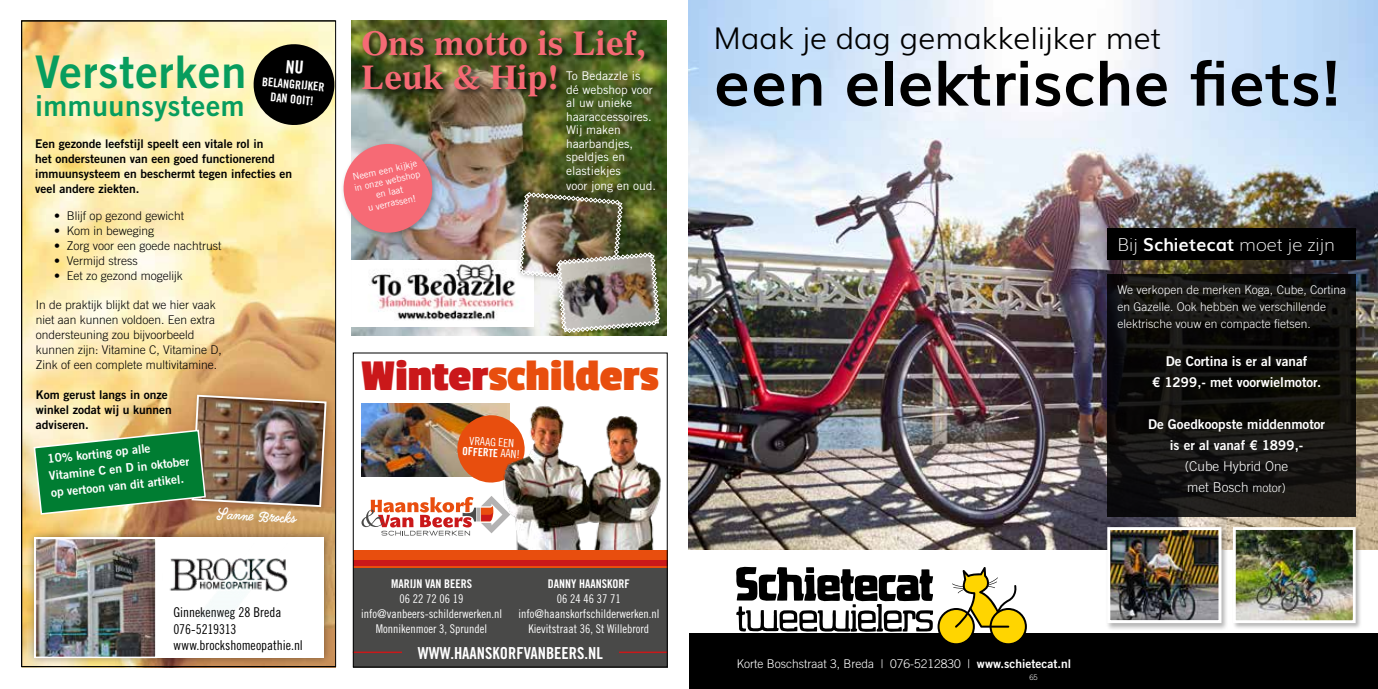
<style>
.page{position:relative;width:1378px;height:689px;background:#fff}
.page>*{position:absolute;margin:0;border:0;box-sizing:border-box;transform-origin:0 0}
.t1{font:700 63px "Muli";color:#000}
.t2{font:700 45.9px "Passion One";letter-spacing:-.005em;color:#e84e0e}
.t3{font:45px "Trade Gothic LT Std Bd 2";letter-spacing:.02em;color:#079d5e}
.t4{font:700 33px/34px "Gazette LT";color:#f66a75}
.t5{font:300 30px "Muli";color:#000}
.t6{font:28.5px "Trade Gothic LT Std Bd 2";letter-spacing:.02em;color:#079d5e}
.t7{font:200 17.85px "Muli";color:#fff}
.t8{font:16.5px "Trade Gothic LT Std Bd Cn 20";color:#fff}
.t9{font:13.5px/21px "Trade Gothic LT Std Bd 2";color:#fff;text-align:center}
.t10{font:13.5px/16.5px "Trade Gothic LT Std Cn 18";color:#000}
.t11{font:300 13.5px/21px "Trade Gothic LT Std";color:#fff}
.t12{font:300 12px/15px "Trade Gothic LT Std";color:#000}
.t13{font:12px/15px "Trade Gothic LT Std Bd 2";color:#000}
.t14{font:300 12px/17px "Trade Gothic LT Std";color:#fff}
.t15{font:12px/15px "Trade Gothic LT Std Cn 18";color:#fff;text-align:center}
.t16{font:12px/13.5px "Trade Gothic LT Std";color:#fff}
.t17{font:12px/17px "Trade Gothic LT Std Bd 2";color:#fff}
.t18{font:12px/15px "Trade Gothic LT Std Bd Cn 20";color:#fff;text-align:center}
.t19{font:12px "Quimby Gubernatorial";color:#fff}
.t20{font:11.25px "Trade Gothic LT Std Bd Cn 20";color:#fff}
.t21{font:11.25px "Trade Gothic LT Std Cn 18";color:#fff}
.t22{font:9.3px/11.2px "Trade Gothic LT Std";color:#fff;text-align:center}
.t23{font:300 7.5px "Trade Gothic LT Std";color:#fff}
.s1{color:#ca181a}
.s2{font-family:"Trade Gothic LT Std Cn 18"}
.s3{font-weight:700}
.s4{font-size:12px}
.s5{font-family:"Trade Gothic LT Std Bd 2";font-weight:400}
</style>
<div class="page">
<img style="left:689px;top:0;width:689px;height:550px">
<svg style="left:1107px;top:274px;width:248px;height:243px;background:#11100e"></svg>
<div style="left:689px;top:634px;width:689px;height:55px;background:#000"></div>
<svg style="left:735px;top:566px;width:292px;height:78px"></svg>
<div style="left:1107px;top:228px;width:248px;height:31px;background:#000"></div>
<div style="left:1105px;top:525px;width:123px;height:106px;background:#000;opacity:.3"></div>
<img style="left:1111px;top:531px;width:106px;height:88px">
<div style="left:1107px;top:527px;width:114px;height:96px;border:3px solid #fff"></div>
<div style="left:1232px;top:526px;width:130px;height:104px;background:#000;opacity:.3"></div>
<img style="left:1237px;top:531px;width:114px;height:88px">
<div style="left:1233px;top:527px;width:122px;height:96px;border:3px solid #fff"></div>
<div style="left:735px;top:634px;width:201px;height:17px;background:#000"></div>
<img style="left:23px;top:23px;width:311px;height:642px">
<div style="left:26px;top:529px;width:306px;height:137px;background:#000;opacity:.4"></div>
<div style="left:34px;top:538px;width:290px;height:120px;background:#fff"></div>
<div style="left:187px;top:390px;width:146px;height:123px;background:#000;opacity:.2"></div>
<img style="left:169px;top:558px;width:119px;height:60px">
<img style="left:37px;top:541px;width:117px;height:114px">
<div style="left:34px;top:538px;width:123px;height:120px;border:2px solid #fff"></div>
<img style="left:33px;top:394px;width:294px;height:121px">
<img style="left:362px;top:404px;width:131px;height:73px">
<svg style="left:456px;top:414px;width:37px;height:69px;background:#d65d25"></svg>
<img style="left:493px;top:403px;width:171px;height:148px">
<svg style="left:361px;top:496px;width:149px;height:39px"></svg>
<div style="left:353px;top:562px;width:314px;height:106px;background:#494948"></div>
<div style="left:353px;top:551px;width:314px;height:17px;background:#e84e0e"></div>
<div style="left:353px;top:561px;width:314px;height:5px;background:#ca181a"></div>
<hr style="left:353px;top:651px;width:314px;height:2px;background:#ca181a">
<div style="left:402px;top:642px;width:216px;height:17px;background:#494948"></div>
<div style="left:353px;top:353px;width:314px;height:314px;border:1px solid #000"></div>
<img style="left:352px;top:21px;width:314px;height:314px">
<div style="left:361px;top:29px;width:291px;height:75px;background:#000;opacity:.75"></div>
<img style="left:352px;top:260px;width:166px;height:67px">
<div style="left:515px;top:189px;width:114px;height:100px;background:#000;opacity:.3"></div>
<div style="left:553px;top:249px;width:114px;height:90px;background:#000;opacity:.3"></div>
<img style="left:518px;top:192px;width:142px;height:141px">
<div style="left:340px;top:140px;width:100px;height:100px;background:#000;opacity:.3"></div>
<svg style="left:340px;top:140px;width:96px;height:97px;background:#e3878f"></svg>
<svg style="left:252px;top:42px;width:84px;height:85px;background:#454335"></svg>
<h3 class="t3" style="left:35px;top:44px;width:213px">Versterken</h3>
<h3 class="t6" style="left:35px;top:89px;width:211px">immuunsysteem</h3>
<p class="t18" style="left:263px;top:74px;width:64px;rotate:5deg">BELANGRIJKER<br>DAN OOIT!</p>
<p class="t13" style="left:35px;top:136px;width:258px">Een gezonde leefstijl speelt een vitale rol in<br>het ondersteunen van een goed functionerend immuunsysteem en beschermt tegen infecties en veel andere ziekten.</p>
<p class="t12" style="left:54px;top:208px;width:132px">• Blijf op gezond gewicht</p>
<p class="t12" style="left:54px;top:223px;width:102px">• Kom in beweging</p>
<p class="t12" style="left:54px;top:238px;width:169px">• Zorg voor een goede nachtrust</p>
<p class="t12" style="left:54px;top:253px;width:85px">• Vermijd stress</p>
<p class="t12" style="left:54px;top:268px;width:130px">• Eet zo gezond mogelijk</p>
<p class="t12" style="left:36px;top:297px;width:188px">In de praktijk blijkt dat we hier vaak niet aan kunnen voldoen. Een extra ondersteuning zou bijvoorbeeld kunnen zijn: Vitamine C, Vitamine D, Zink of een complete multivitamine.</p>
<p class="t13" style="left:36px;top:387px;width:138px">Kom gerust langs in onze winkel zodat wij u kunnen adviseren.</p>
<p class="t17" style="left:46px;top:450px;width:142px;rotate:-6deg">10% korting op alle<br>Vitamine C en D in oktober op vertoon van dit artikel.</p>
<p class="t19" style="left:217px;top:507px;width:81px;rotate:3deg">Sanne Brocks</p>
<p class="t10" style="left:173px;top:604px;width:131px">Ginnekenweg 28 Breda<br>076-5219313 www.brockshomeopathie.nl</p>
<h3 class="t4" style="left:361px;top:25px;width:286px">Ons motto is Lief,<br>Leuk &amp; Hip!</h3>
<p class="t16" style="left:566px;top:69px;width:88px">To Bedazzle is dé webshop voor al uw unieke haaraccessoires.<br>Wij maken haarbandjes, speldjes en elastiekjes</p>
<p class="t16" style="left:566px;top:179px;width:91px">voor jong en oud.</p>
<p class="t22" style="left:351px;top:171px;width:69px;rotate:-12deg">Neem een kijkje in onze webshop en laat<br>u verrassen!</p>
<h2 class="t2" style="left:361px;top:351px;width:299px"><span class="s1">Winter</span>schilders</h2>
<p class="t21" style="left:470px;top:434px;width:46px;rotate:3deg">VRAAG EEN</p>
<p class="t20" style="left:463px;top:444px;width:59px;rotate:3deg">OFFERTE <span class="s2">AAN!</span></p>
<p class="t18" style="left:391px;top:576px;width:82px">MARIJN VAN BEERS</p>
<p class="t15" style="left:361px;top:591px;width:142px">06 22 72 06 19 info@vanbeers-schilderwerken.nl<br>Monnikenmoer 3, Sprundel</p>
<h3 class="t8" style="left:418px;top:643px;width:187px">WWW.HAANSKORFVANBEERS.NL</h3>
<p class="t18" style="left:548px;top:576px;width:83px">DANNY HAANSKORF</p>
<p class="t15" style="left:518px;top:591px;width:142px">06 24 46 37 71 info@haanskorfschilderwerken.nl<br>Kievitstraat 36, St Willebrord</p>
<h3 class="t5" style="left:713px;top:15px;width:449px">Maak je dag gemakkelijker met</h3>
<h1 class="t1" style="left:713px;top:32px;width:630px">een elektrische fiets!</h1>
<h3 class="t7" style="left:1117px;top:231px;width:219px">Bij <span class="s3">Schietecat</span> moet je zijn</h3>
<p class="t14" style="left:1117px;top:281px;width:230px">We verkopen de merken Koga, Cube, Cortina en Gazelle. Ook hebben we verschillende elektrische vouw en compacte fietsen.</p>
<p class="t9" style="left:1152px;top:350px;width:171px">De Cortina is er al vanaf<br>€ 1299,- met voorwielmotor.</p>
<p class="t9" style="left:1148px;top:413px;width:178px">De Goedkoopste middenmotor is er al vanaf € 1899,-</p>
<p class="t11" style="left:1185px;top:456px;width:105px">(Cube Hybrid One met Bosch <span class="s4">motor)</span></p>
<p class="t14" style="left:737px;top:655px;width:336px">Korte Boschstraat 3, Breda | 076-5212830 | <span class="s5">www.schietecat.nl</span></p>
<p class="t23" style="left:1029px;top:672px;width:10px">65</p>
</div>
